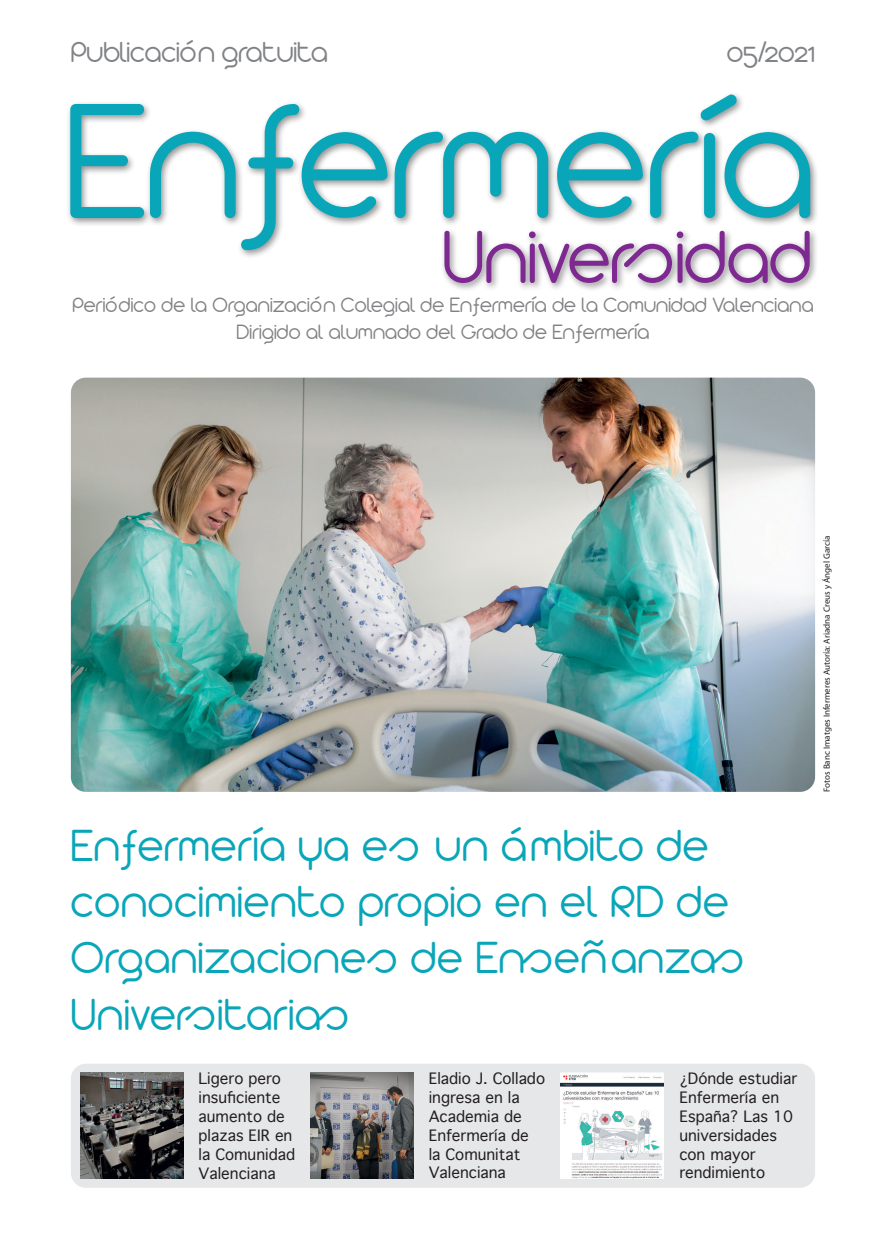
<style>
.page{position:relative;width:886px;height:1241px;background:#fff}
.page>*{position:absolute;margin:0;border:0;box-sizing:border-box;transform-origin:0 0}
.t1{font:300 177.5px "Arista 2.0 Alternate";color:#09a6b9}
.t2{font:300 81.25px "Arista 2.0 Alternate";color:#7e2991}
.t3{font:300 48.75px/56.2px "Arista 2.0 Alternate";letter-spacing:.02em;color:#09a6b9}
.t4{font:300 31.5px "Arista 2.0 Alternate";color:#808285}
.t5{font:300 22.5px "Arista 2.0 Alternate";letter-spacing:.01em;color:#808285}
.t6{font:15px/18.9px "Geneva";color:#231f20}
.t7{font:9px "Myriad Pro";color:#231f20}
</style>
<div class="page">
<div style="left:66px;top:91px;width:753px;height:201px;background:#231f20;opacity:.5"></div>
<div style="left:71px;top:1063px;width:744px;height:124px;background:#e6e7e9;border-radius:15px"></div>
<img style="left:81px;top:1072px;width:102px;height:106px">
<img style="left:311px;top:1072px;width:102px;height:106px">
<img style="left:561px;top:1072px;width:102px;height:106px">
<img style="left:71px;top:377px;width:744px;height:414px">
<p class="t4" style="left:71px;top:33px;width:258px">Publicación gratuita</p>
<p class="t4" style="left:727px;top:33px;width:90px">05/2021</p>
<p class="t1" style="left:65px;top:59px;width:751px">Enfermería</p>
<p class="t2" style="left:442px;top:210px;width:371px">Universidad</p>
<p class="t5" style="left:72px;top:292px;width:743px">Periódico de la Organización Colegial de Enfermería de la Comunidad Valenciana</p>
<p class="t5" style="left:236px;top:319px;width:414px">Dirigido al alumnado del Grado de Enfermería</p>
<p class="t3" style="left:71px;top:816px;width:639px">Enfermería ya es un ámbito de</p>
<p class="t3" style="left:71px;top:872px;width:659px">conocimiento propio en el RD de</p>
<p class="t3" style="left:71px;top:928px;width:675px">Organizaciones de Enseñanzas<br>Universitarias</p>
<p class="t6" style="left:199px;top:1069px;width:98px">Ligero pero insuficiente aumento de plazas EIR en la Comunidad<br>Valenciana</p>
<p class="t6" style="left:429px;top:1069px;width:118px">Eladio J. Collado ingresa en la</p>
<p class="t6" style="left:429px;top:1107px;width:94px">Academia de</p>
<p class="t6" style="left:429px;top:1125px;width:101px">Enfermería de</p>
<p class="t6" style="left:429px;top:1144px;width:93px">la Comunitat</p>
<p class="t6" style="left:429px;top:1163px;width:79px">Valenciana</p>
<p class="t6" style="left:679px;top:1069px;width:119px">¿Dónde estudiar<br>Enfermería en<br>España? Las 10 universidades con mayor</p>
<p class="t6" style="left:679px;top:1163px;width:87px">rendimiento</p>
<p class="t7" style="left:822px;top:791px;width:258px;rotate:-90deg">Fotos Banc Imatges Infermeres Autoría: Ariadna Creus y Ángel García</p>
</div>
